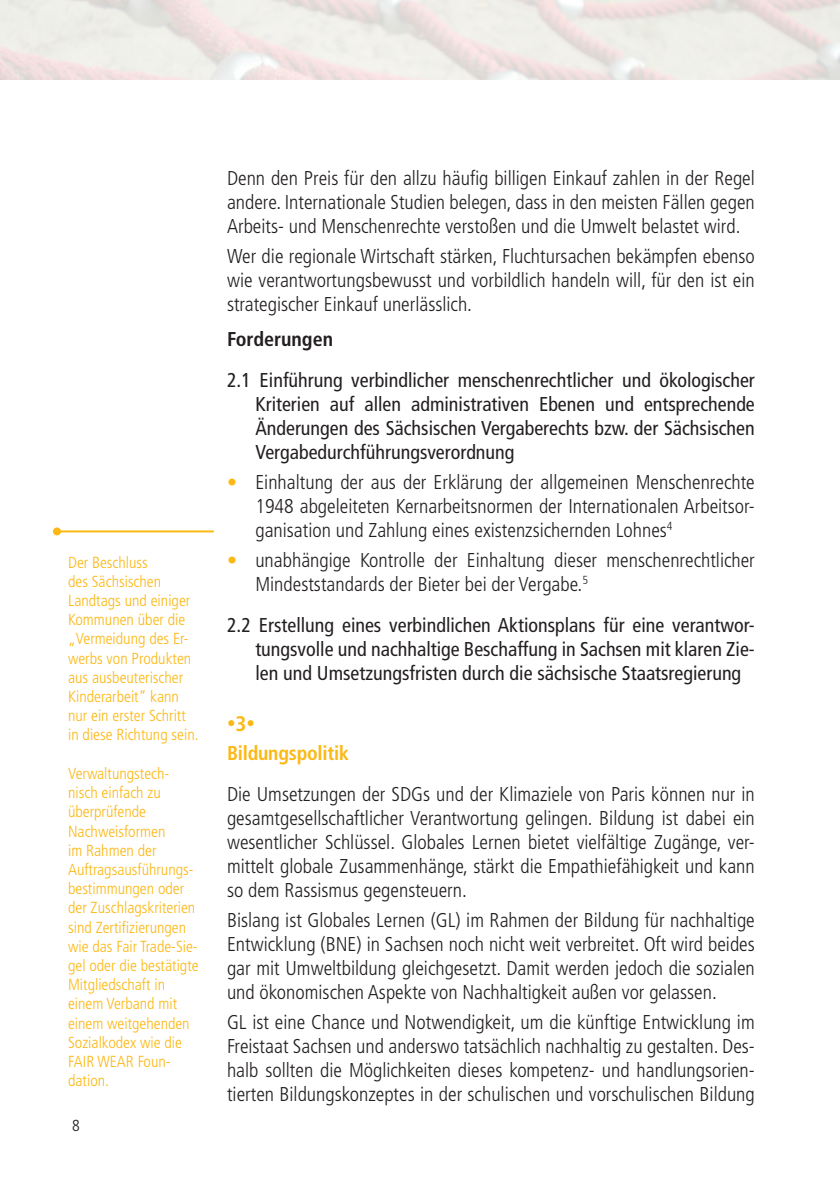
<style>
.page{position:relative;width:840px;height:1191px;background:#fff}
.page>*{position:absolute;margin:0;border:0;box-sizing:border-box;transform-origin:0 0}
.t1{font:24px "Times New Roman";color:#fcb814}
.t2{font:300 condensed 20px/24px "Frutiger";color:#231f20;text-align:justify}
.t3{font:condensed 20px/24px "Frutiger";color:#231f20;text-align:justify}
.t4{font:700 condensed 20px "Frutiger";letter-spacing:-.01em;color:#fcb814}
.t5{font:700 condensed 20px "Frutiger";color:#231f20}
.t6{font:300 condensed 16px/19.2px "Frutiger";color:#fcb814}
.t7{font:300 condensed 16px "Frutiger";color:#231f20}
.s1{color:#fcb814}
.s2{font-family:"Frutiger";font-weight:700;font-stretch:condensed;font-size:21px}
</style>
<div class="page">
<hr style="left:57px;top:530px;width:157px;height:2px;background:#fcb814">
<div style="left:53px;top:527px;width:8px;height:8px;background:#fcb814;border-radius:50%"></div>
<p class="t6" style="left:68px;top:552px;width:132px">Der Beschluss<br>des Sächsischen<br>Landtags und einiger<br>Kommunen über die „Vermeidung des Er&shy;werbs von Produkten aus ausbeuterischer<br>Kinderarbeit“ kann nur ein erster Schritt in diese Richtung sein.</p>
<p class="t6" style="left:68px;top:764px;width:132px">Verwaltungstech&shy;nisch einfach zu überprüfende<br>Nachweisformen<br>im Rahmen der<br>Auftragsausführungs&shy;bestimmungen oder der Zuschlagskriterien sind Zertifizierungen wie das Fair Trade-Sie&shy;gel oder die bestätigte<br>Mitgliedschaft in einem Verband mit einem weitgehenden<br>Sozialkodex wie die<br>FAIR WEAR Foun&shy;dation.</p>
<p class="t7" style="left:72px;top:1116px;width:9px">8</p>
<p class="t2" style="left:227px;top:166px;width:529px">Denn den Preis für den allzu häufig billigen Einkauf zahlen in der Regel andere. Internationale Studien belegen, dass in den meisten Fällen gegen Arbeits- und Menschenrechte verstoßen und die Umwelt belastet wird.</p>
<p class="t2" style="left:227px;top:244px;width:529px">Wer die regionale Wirtschaft stärken, Fluchtursachen bekämpfen ebenso wie verantwortungsbewusst und vorbildlich handeln will, für den ist ein strategischer Einkauf unerlässlich.</p>
<p class="t5" style="left:227px;top:327px;width:107px">Forderungen</p>
<p class="t3" style="left:255px;top:368px;width:500px;text-indent:-28px">2.1 Einführung verbindlicher menschenrechtlicher und ökologischer Kriterien auf allen administrativen Ebenen und entsprechende Änderungen des Sächsischen Vergaberechts bzw. der Sächsischen Vergabedurchführungsverordnung</p>
<p class="t2" style="left:255px;top:470px;width:500px;text-indent:-28px"><span class="s1">•</span> Einhaltung der aus der Erklärung der allgemeinen Menschenrechte 1948 abgeleiteten Kernarbeitsnormen der Internationalen Arbeitsor&shy;ganisation und Zahlung eines existenzsichernden Lohnes<sup>4</sup></p>
<p class="t2" style="left:255px;top:548px;width:500px;text-indent:-28px"><span class="s1">•</span> unabhängige Kontrolle der Einhaltung dieser menschenrechtlicher<br>Mindeststandards der Bieter bei der Vergabe.<sup>5</sup></p>
<p class="t3" style="left:255px;top:613px;width:500px;text-indent:-28px">2.2 Erstellung eines verbindlichen Aktionsplans für eine verantwor&shy;tungsvolle und nachhaltige Beschaffung in Sachsen mit klaren Zie&shy;len und Umsetzungsfristen durch die sächsische Staatsregierung</p>
<p class="t1" style="left:227px;top:707px;width:29px">•<span class="s2">3</span>•</p>
<p class="t4" style="left:227px;top:741px;width:123px">Bildungspolitik</p>
<p class="t2" style="left:227px;top:783px;width:529px">Die Umsetzungen der SDGs und der Klimaziele von Paris können nur in gesamtgesellschaftlicher Verantwortung gelingen. Bildung ist dabei ein wesentlicher Schlüssel. Globales Lernen bietet vielfältige Zugänge, ver&shy;mittelt globale Zusammenhänge, stärkt die Empathiefähigkeit und kann so dem Rassismus gegensteuern.</p>
<p class="t2" style="left:227px;top:908px;width:529px">Bislang ist Globales Lernen (GL) im Rahmen der Bildung für nachhaltige Entwicklung (BNE) in Sachsen noch nicht weit verbreitet. Oft wird beides gar mit Umweltbildung gleichgesetzt. Damit werden jedoch die sozialen und ökonomischen Aspekte von Nachhaltigkeit außen vor gelassen.</p>
<p class="t2" style="left:227px;top:1010px;width:529px">GL ist eine Chance und Notwendigkeit, um die künftige Entwicklung im Freistaat Sachsen und anderswo tatsächlich nachhaltig zu gestalten. Des&shy;halb sollten die Möglichkeiten dieses kompetenz- und handlungsorien&shy;tierten Bildungskonzeptes in der schulischen und vorschulischen Bildung</p>
</div>
